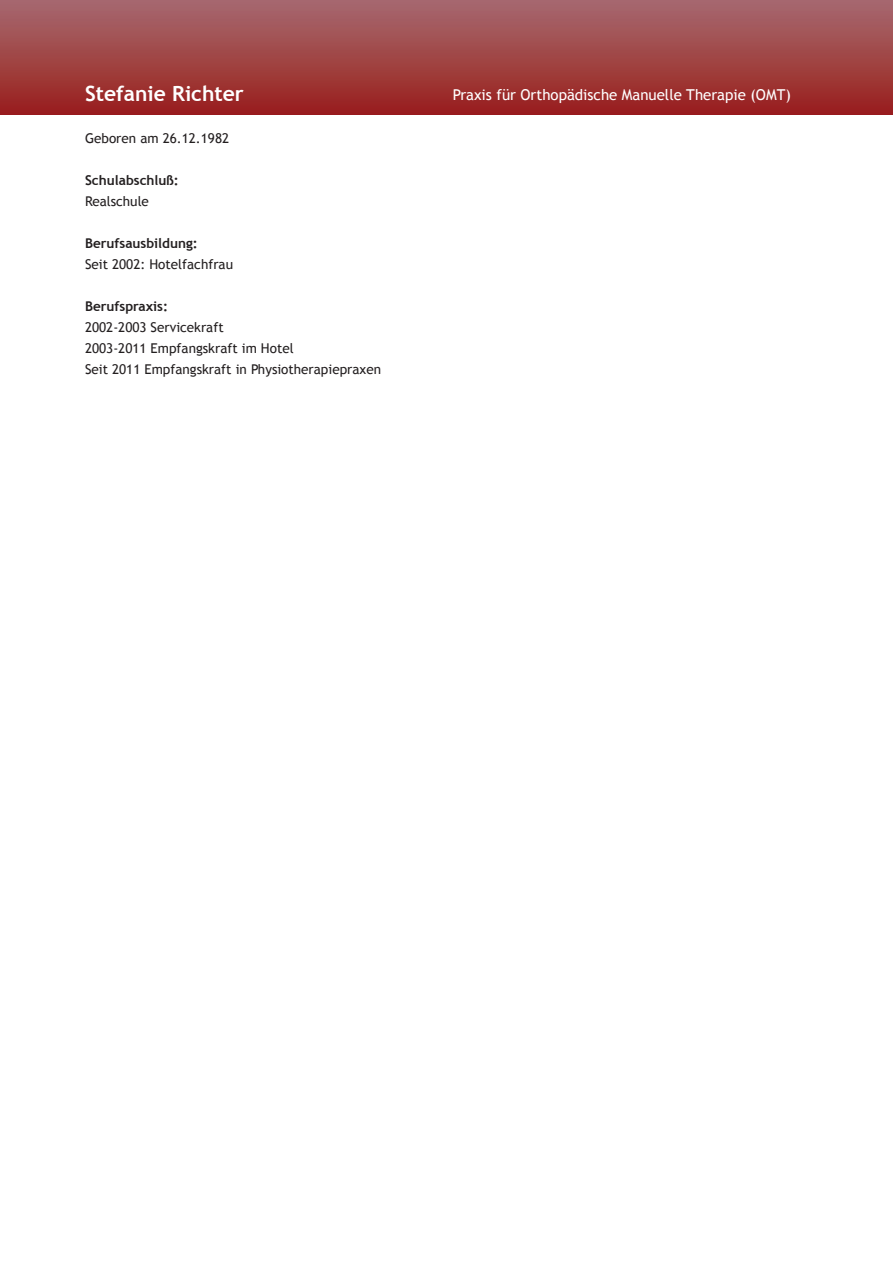
<style>
.page{position:relative;width:893px;height:1263px;background:#fff}
.page>*{position:absolute;margin:0;border:0;box-sizing:border-box;transform-origin:0 0}
.t1{font:700 21px "Trebuchet MS";color:#fff}
.t2{font:15px "Trebuchet MS";color:#fff}
.t3{font:13.5px/21px "Trebuchet MS";color:#231f20}
.t4{font:700 13.5px "Trebuchet MS";color:#231f20}
</style>
<div class="page">
<div style="left:0;top:0;width:893px;height:115px;background:linear-gradient(to bottom,#a66b70,#991f1c)"></div>
<h1 class="t1" style="left:85px;top:80px;width:160px">Stefanie Richter</h1>
<p class="t3" style="left:85px;top:127px;width:146px">Geboren am 26.12.1982</p>
<p class="t4" style="left:85px;top:171px;width:95px">Schulabschluß:</p>
<p class="t3" style="left:85px;top:190px;width:65px">Realschule</p>
<p class="t4" style="left:85px;top:234px;width:114px">Berufsausbildung:</p>
<p class="t3" style="left:85px;top:253px;width:150px">Seit 2002: Hotelfachfrau</p>
<p class="t4" style="left:85px;top:297px;width:84px">Berufspraxis:</p>
<p class="t3" style="left:85px;top:316px;width:298px">2002-2003 Servicekraft<br>2003-2011 Empfangskraft im Hotel<br>Seit 2011 Empfangskraft in Physiotherapiepraxen</p>
<p class="t2" style="left:453px;top:86px;width:340px">Praxis für Orthopädische Manuelle Therapie (OMT)</p>
</div>
